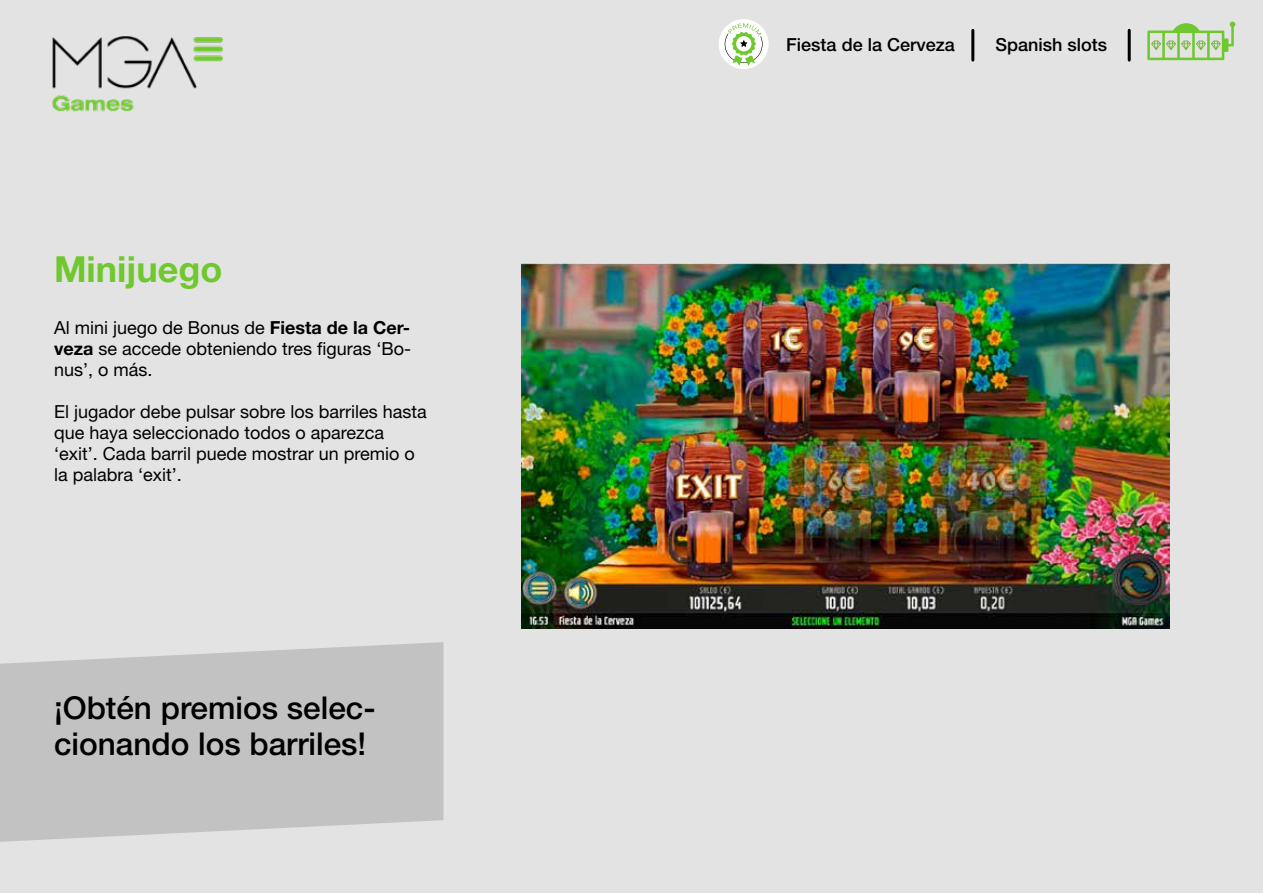
<style>
.page{position:relative;width:1263px;height:893px;background:#e3e3e3}
.page>*{position:absolute;margin:0;border:0;box-sizing:border-box;transform-origin:0 0}
.t1{font:700 36px "Helvetica Neue LT Std";color:#70c82f}
.t2{font:500 31.5px/36px "Helvetica Neue LT Std";color:#000}
.t3{font:18px/21px "Helvetica Neue LT Std";color:#000;text-align:justify}
.t4{font:500 18px "Helvetica Neue LT Std";color:#000}
.s1{font-weight:700}
</style>
<div class="page">
<img style="left:52px;top:36px;width:171px;height:76px">
<svg style="left:0;top:642px;width:443px;height:200px;background:#c5c5c5"></svg>
<img style="left:521px;top:264px;width:649px;height:364px">
<div style="left:719px;top:19px;width:50px;height:50px;background:#fff;border-radius:50%"></div>
<svg style="left:725px;top:23px;width:38px;height:43px"></svg>
<hr style="left:1128px;top:30px;width:3px;height:30px;background:#000">
<hr style="left:971px;top:30px;width:3px;height:30px;background:#000">
<svg style="left:1147px;top:22px;width:88px;height:38px"></svg>
<h1 class="t1" style="left:54px;top:247px;width:170px">Minijuego</h1>
<p class="t3" style="left:54px;top:317px;width:359px">Al mini juego de Bonus de <span class="s1">Fiesta de la Cer&shy;veza</span> se accede obteniendo tres figuras ‘Bo&shy;nus’, o más.</p>
<p class="t3" style="left:54px;top:401px;width:374px;text-align:left">El jugador debe pulsar sobre los barriles hasta que haya seleccionado todos o aparezca ‘exit’. Cada barril puede mostrar un premio o la palabra ‘exit’.</p>
<h2 class="t2" style="left:54px;top:689px;width:323px">¡Obtén premios selec&shy;cionando los barriles!</h2>
<p class="t4" style="left:786px;top:34px;width:170px">Fiesta de la Cerveza</p>
<p class="t4" style="left:995px;top:34px;width:113px">Spanish slots</p>
</div>
